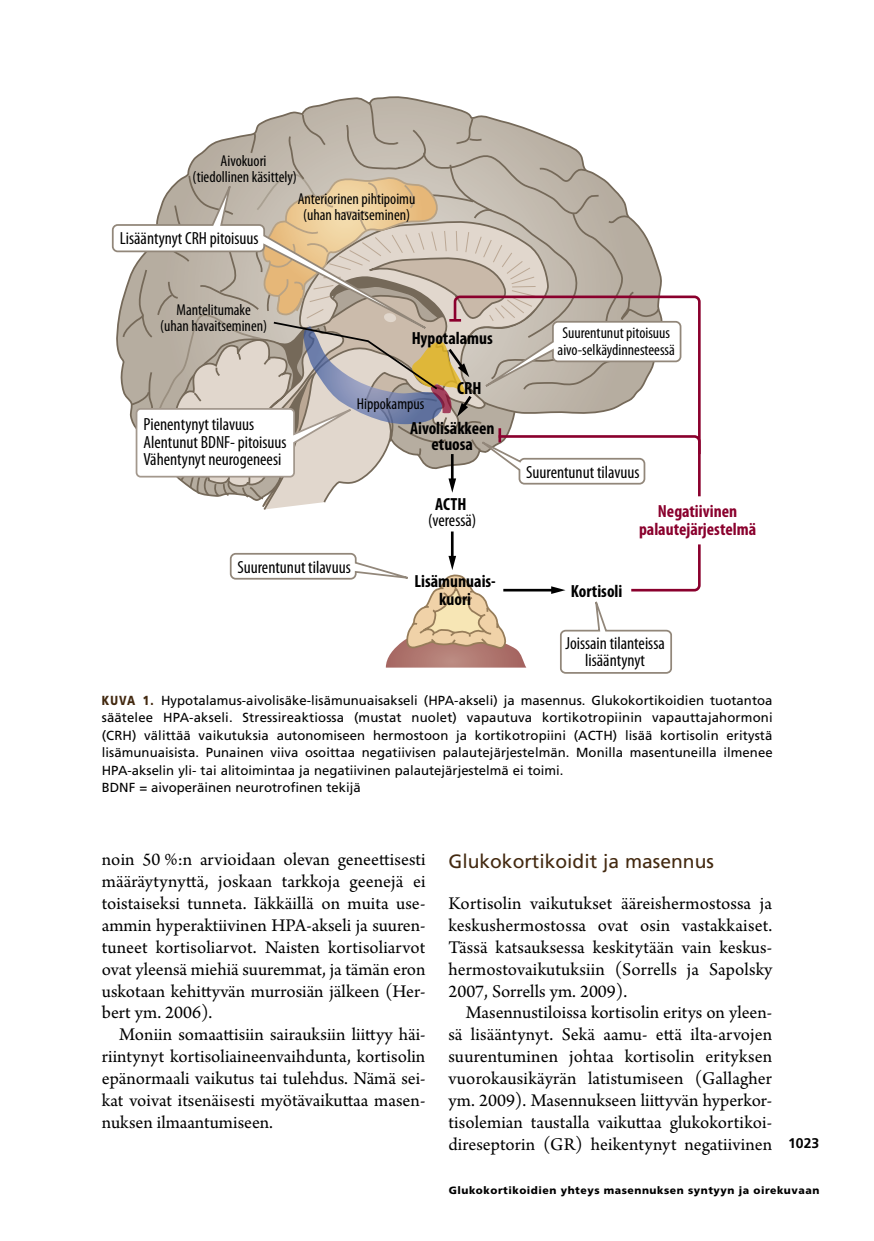
<style>
.page{position:relative;width:874px;height:1241px;background:#fff}
.page>*{position:absolute;margin:0;border:0;box-sizing:border-box;transform-origin:0 0}
.t1{font:19.25px "Frutiger LT Std";color:#432910}
.t2{font:18.9px/21.9px "Arno Pro";color:#000;text-align:justify}
.t3{font:condensed 17.68px/17.7px "Myriad Pro";color:#000}
.t4{font:700 condensed 17.68px/15.8px "Myriad Pro";color:#000;text-align:center}
.t5{font:700 condensed 17.68px/17.5px "Myriad Pro";color:#8a002d;text-align:center}
.t6{font:condensed 15.75px/15.8px "Myriad Pro";color:#000;text-align:center}
.t7{font:700 14px "Frutiger LT Std";color:#000}
.t8{font:13.12px/17.5px "Frutiger LT Std";letter-spacing:.005em;color:#000}
.t9{font:900 10.5px "Frutiger LT Std";letter-spacing:.05em;color:#000}
.s1{font-weight:900;color:#432910}
</style>
<div class="page">
<hr style="left:450px;top:531px;width:3px;height:27px;background:#000">
<svg style="left:229px;top:552px;width:297px;height:115px"></svg>
<hr style="left:503px;top:588px;width:50px;height:3px;background:#000">
<svg style="left:551px;top:544px;width:150px;height:130px"></svg>
<svg style="left:121px;top:101px;width:580px;height:408px"></svg>
<hr style="left:498px;top:428px;width:3px;height:14px;background:#8a002d">
<p class="t6" style="left:192px;top:153px;width:106px">Aivokuori (tiedollinen käsittely)</p>
<p class="t3" style="left:120px;top:229px;width:140px">Lisääntynyt CRH pitoisuus</p>
<p class="t6" style="left:297px;top:190px;width:119px">Anteriorinen pihtipoimu (uhan havaitseminen)</p>
<p class="t6" style="left:160px;top:301px;width:109px">Mantelitumake<br>(uhan havaitseminen)</p>
<p class="t3" style="left:143px;top:415px;width:145px">Pienentynyt tilavuus<br>Alentunut BDNF- pitoisuus<br>Vähentynyt neurogeneesi</p>
<p class="t4" style="left:411px;top:329px;width:83px">Hypotalamus</p>
<p class="t4" style="left:457px;top:380px;width:26px">CRH</p>
<p class="t4" style="left:410px;top:420px;width:86px">Aivolisäkkeen etuosa</p>
<p class="t6" style="left:357px;top:395px;width:69px">Hippokampus</p>
<p class="t4" style="left:435px;top:496px;width:33px">ACTH</p>
<p class="t3" style="left:428px;top:511px;width:50px">(veressä)</p>
<p class="t3" style="left:237px;top:557px;width:115px">Suurentunut tilavuus</p>
<p class="t4" style="left:414px;top:572px;width:83px;line-height:17.5px">Lisämunuais&shy;kuori</p>
<p class="t6" style="left:557px;top:323px;width:119px;line-height:17.5px">Suurentunut pitoisuus aivo-selkäydinnesteessä</p>
<p class="t3" style="left:526px;top:462px;width:115px">Suurentunut tilavuus</p>
<p class="t5" style="left:638px;top:502px;width:118px">Negatiivinen palautejärjestelmä</p>
<p class="t4" style="left:570px;top:582px;width:53px">Kortisoli</p>
<p class="t3" style="left:565px;top:634px;width:101px;text-align:center">Joissain tilanteissa lisääntynyt</p>
<p class="t8" style="left:102px;top:691px;width:672px"><span class="s1">Kuva 1.</span> Hypotalamus-aivolisäke-lisämunuaisakseli (HPA-akseli) ja masennus. Glukokortikoidien tuotantoa säätelee HPA-akseli. Stressireaktiossa (mustat nuolet) vapautuva kortikotropiinin vapauttajahormoni (CRH) välittää vaikutuksia autonomiseen hermostoon ja kortikotropiini (ACTH) lisää kortisolin eritystä lisämunuaisista. Punainen viiva osoittaa negatiivisen palautejärjestelmän. Monilla masentuneilla ilmenee HPA-akselin yli- tai alitoimintaa ja negatiivinen palautejärjestelmä ei toimi.<br>BDNF = aivoperäinen neurotrofinen tekijä</p>
<p class="t2" style="left:102px;top:849px;width:325px">noin 50 %:n arvioidaan olevan geneettisesti määräytynyttä, joskaan tarkkoja geenejä ei toistaiseksi tunneta. Iäkkäillä on muita use&shy;ammin hyperaktiivinen HPA-akseli ja suuren&shy;tuneet kortisoliarvot. Naisten kortisoliarvot ovat yleensä miehiä suuremmat, ja tämän eron uskotaan kehittyvän murrosiän jälkeen (Her&shy;bert ym. 2006).</p>
<p class="t2" style="left:102px;top:1024px;width:325px;text-indent:17px">Moniin somaattisiin sairauksiin liittyy häi&shy;riintynyt kortisoliaineenvaihdunta, kortisolin epänormaali vaikutus tai tulehdus. Nämä sei&shy;kat voivat itsenäisesti myötävaikuttaa masen&shy;nuksen ilmaantumiseen.</p>
<p class="t1" style="left:448px;top:849px;width:267px">Glukokortikoidit ja masennus</p>
<p class="t2" style="left:448px;top:893px;width:325px">Kortisolin vaikutukset ääreishermostossa ja keskushermostossa ovat osin vastakkaiset.<br>Tässä katsauksessa keskitytään vain keskus&shy;hermostovaikutuksiin (Sorrells ja Sapolsky 2007, Sorrells ym. 2009).</p>
<p class="t2" style="left:448px;top:1002px;width:325px;text-indent:17px">Masennustiloissa kortisolin eritys on yleen&shy;sä lisääntynyt. Sekä aamu- että ilta-arvojen suurentuminen johtaa kortisolin erityksen vuorokausikäyrän latistumiseen (Gallagher ym. 2009). Masennukseen liittyvän hyperkor&shy;tisolemian taustalla vaikuttaa glukokortikoi&shy;direseptorin (GR) heikentynyt negatiivinen</p>
<p class="t7" style="left:787px;top:1134px;width:33px">1023</p>
<p class="t9" style="left:448px;top:1183px;width:372px">Glukokortikoidien yhteys masennuksen syntyyn ja oirekuvaan</p>
</div>
